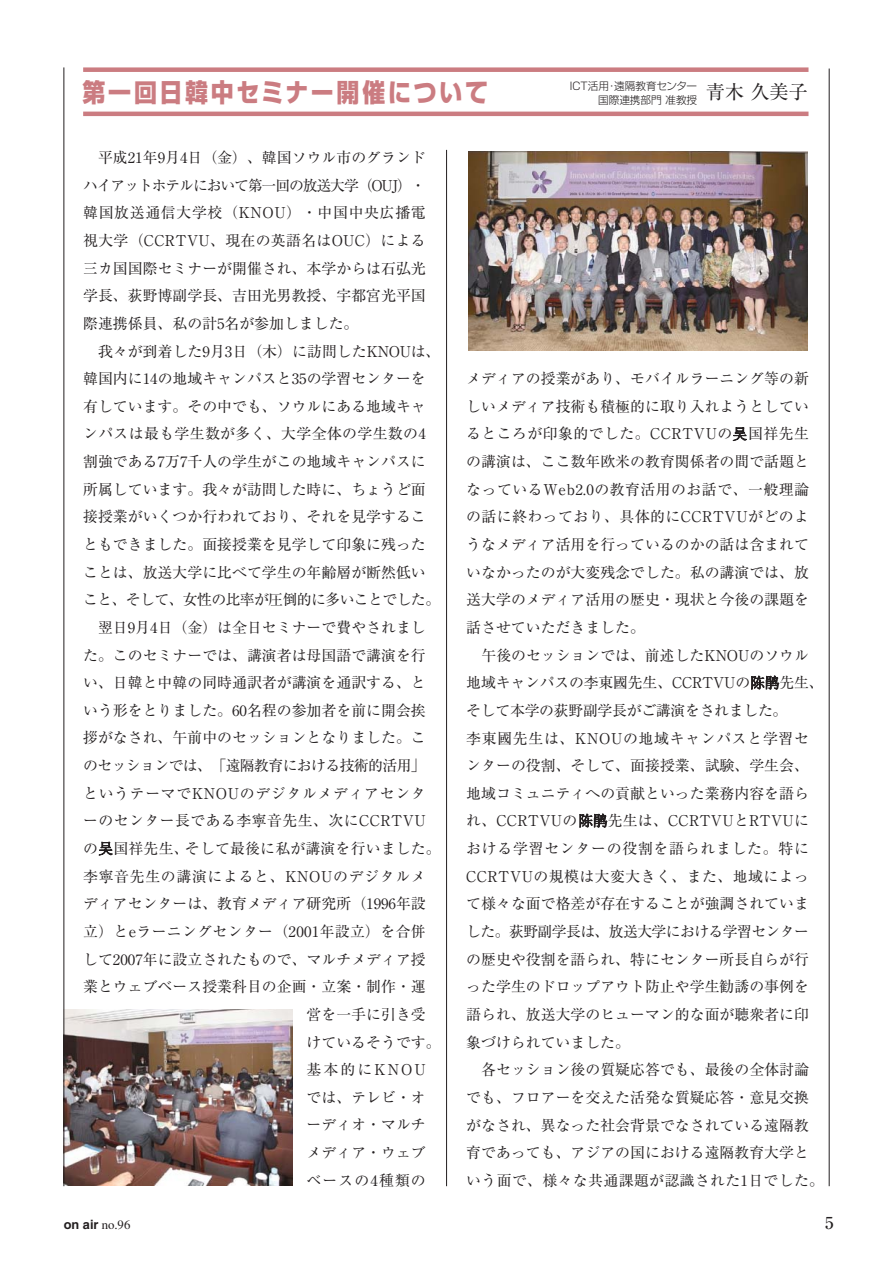
<style>
.page{position:relative;width:893px;height:1263px;background:#fff}
.page>*{position:absolute;margin:0;border:0;box-sizing:border-box;transform-origin:0 0}
.t1{font:800 25.5px "Shin Go";letter-spacing:.12em;color:#cb7c81;scale:.9 1}
.t2{font:19.2px "Ryumin";color:#231f20}
.t3{font:500 16.95px "Ryumin";color:#231f20}
.t4{font:14.85px/27.6px "Ryumin";color:#231f20}
.t5{font:14.85px "Ryumin";letter-spacing:.045em;color:#231f20}
.t6{font:14.85px "Ryumin";letter-spacing:.02em;color:#231f20}
.t7{font:14.85px "Ryumin";letter-spacing:-.04em;color:#231f20}
.t8{font:14.85px "Ryumin";letter-spacing:-.075em;color:#231f20}
.t9{font:14.85px "Ryumin";letter-spacing:.03em;color:#231f20}
.t10{font:14.85px "Ryumin";letter-spacing:.025em;color:#231f20}
.t11{font:14.85px "Ryumin";letter-spacing:.14em;color:#231f20}
.t12{font:14.85px "Ryumin";letter-spacing:.075em;color:#231f20}
.t13{font:12.75px "Midashi Go MB31";color:#231f20}
.t14{font:300 10.65px/13.8px "Shin Go";color:#231f20;text-align:right}
.s1{font-family:"Ryumin";font-weight:300}
</style>
<div class="page">
<div style="left:83px;top:67px;width:725px;height:5px;background:#cb7c81"></div>
<hr style="left:83px;top:112px;width:725px;height:4px;background:#cb7c81">
<img style="left:65px;top:1009px;width:228px;height:176px">
<svg style="left:733px;top:427px;width:14px;height:14px"></svg>
<svg style="left:99px;top:842px;width:14px;height:13px"></svg>
<svg style="left:580px;top:813px;width:27px;height:15px"></svg>
<svg style="left:751px;top:675px;width:28px;height:15px"></svg>
<hr style="left:829px;top:69px;width:1px;height:1117px;background:#231f20">
<hr style="left:446px;top:150px;width:1px;height:1036px;background:#231f20">
<hr style="left:64px;top:67px;width:1px;height:1119px;background:#231f20">
<img style="left:469px;top:151px;width:338px;height:199px">
<p class="t1" style="left:83px;top:83px;width:452px">第一回日韓中セミナー開催について</p>
<p class="t2" style="left:706px;top:85px;width:104px">青木 久美子</p>
<p class="t14" style="left:570px;top:80px;width:129px">ICT活用・遠隔教育センター国際連携部門 准教授</p>
<p class="t4" style="left:83px;top:146px;width:344px">　平成21年9月4日（金）、韓国ソウル市のグランド</p>
<p class="t8" style="left:83px;top:180px;width:344px">ハイアットホテルにおいて第一回の放送大学（OUJ）・</p>
<p class="t5" style="left:83px;top:208px;width:344px">韓国放送通信大学校（KNOU）・中国中央広播電</p>
<p class="t6" style="left:83px;top:235px;width:344px">視大学（CCRTVU、現在の英語名はOUC）による</p>
<p class="t4" style="left:83px;top:256px;width:344px">三カ国国際セミナーが開催され、本学からは石弘光</p>
<p class="t4" style="left:83px;top:284px;width:344px">学長、荻野博副学長、吉田光男教授、宇都宮光平国</p>
<p class="t4" style="left:83px;top:311px;width:277px">際連携係員、私の計5名が参加しました。</p>
<p class="t4" style="left:83px;top:339px;width:359px">　我々が到着した9月3日（木）に訪問したKNOUは、</p>
<p class="t4" style="left:83px;top:367px;width:344px">韓国内に14の地域キャンパスと35の学習センターを</p>
<p class="t4" style="left:83px;top:394px;width:344px">有しています。その中でも、ソウルにある地域キャ</p>
<p class="t10" style="left:83px;top:429px;width:344px">ンパスは最も学生数が多く、大学全体の学生数の4</p>
<p class="t4" style="left:83px;top:450px;width:344px">割強である7万7千人の学生がこの地域キャンパスに</p>
<p class="t4" style="left:83px;top:477px;width:344px">所属しています。我々が訪問した時に、ちょうど面</p>
<p class="t4" style="left:83px;top:505px;width:344px">接授業がいくつか行われており、それを見学するこ</p>
<p class="t4" style="left:83px;top:533px;width:344px">ともできました。面接授業を見学して印象に残った</p>
<p class="t4" style="left:83px;top:560px;width:344px">ことは、放送大学に比べて学生の年齢層が断然低い</p>
<p class="t7" style="left:83px;top:594px;width:359px">こと、そして、女性の比率が圧倒的に多いことでした。</p>
<p class="t4" style="left:83px;top:615px;width:344px">　翌日9月4日（金）は全日セミナーで費やされまし</p>
<p class="t4" style="left:83px;top:643px;width:344px">た。このセミナーでは、講演者は母国語で講演を行</p>
<p class="t4" style="left:83px;top:671px;width:344px">い、日韓と中韓の同時通訳者が講演を通訳する、と</p>
<p class="t4" style="left:83px;top:698px;width:344px">いう形をとりました。60名程の参加者を前に開会挨</p>
<p class="t4" style="left:83px;top:726px;width:344px">拶がなされ、午前中のセッションとなりました。こ</p>
<p class="t7" style="left:83px;top:760px;width:344px">のセッションでは、「遠隔教育における技術的活用」</p>
<p class="t5" style="left:83px;top:788px;width:344px">というテーマでKNOUのデジタルメディアセンタ</p>
<p class="t9" style="left:83px;top:816px;width:344px">ーのセンター長である李寧音先生、次にCCRTVU</p>
<p class="t4" style="left:83px;top:837px;width:359px">の 国祥先生、そして最後に私が講演を行いました。</p>
<p class="t5" style="left:83px;top:871px;width:344px">李寧音先生の講演によると、KNOUのデジタルメ</p>
<p class="t4" style="left:83px;top:892px;width:344px">ディアセンターは、教育メディア研究所（1996年設</p>
<p class="t6" style="left:83px;top:926px;width:344px">立）とeラーニングセンター（2001年設立）を合併</p>
<p class="t4" style="left:83px;top:947px;width:344px">して2007年に設立されたもので、マルチメディア授</p>
<p class="t4" style="left:83px;top:975px;width:344px">業とウェブベース授業科目の企画・立案・制作・運</p>
<p class="t4" style="left:307px;top:1002px;width:121px">営を一手に引き受</p>
<p class="t4" style="left:307px;top:1030px;width:136px">けているそうです。</p>
<p class="t11" style="left:307px;top:1064px;width:121px">基本的にKNOU</p>
<p class="t4" style="left:307px;top:1085px;width:121px">では、テレビ・オ</p>
<p class="t4" style="left:307px;top:1113px;width:121px">ーディオ・マルチ</p>
<p class="t4" style="left:307px;top:1141px;width:121px">メディア・ウェブ</p>
<p class="t12" style="left:307px;top:1175px;width:121px">ベースの4種類の</p>
<p class="t4" style="left:466px;top:367px;width:359px">メディアの授業があり、モバイルラーニング等の新しいメディア技術も積極的に取り入れようとしているところが印象的でした。CCRTVUの　国祥先生の講演は、ここ数年欧米の教育関係者の間で話題となっているWeb2.0の教育活用のお話で、一般理論の話に終わっており、具体的にCCRTVUがどのようなメディア活用を行っているのかの話は含まれていなかったのが大変残念でした。私の講演では、放送大学のメディア活用の歴史・現状と今後の課題を話させていただきました。<br>　午後のセッションでは、前述したKNOUのソウル地域キャンパスの李東國先生、CCRTVUの　　先生、そして本学の荻野副学長がご講演をされました。<br>李東國先生は、KNOUの地域キャンパスと学習センターの役割、そして、面接授業、試験、学生会、地域コミュニティへの貢献といった業務内容を語られ、CCRTVUの　　先生は、CCRTVUとRTVUにおける学習センターの役割を語られました。特に<br>CCRTVUの規模は大変大きく、また、地域によって様々な面で格差が存在することが強調されていました。荻野副学長は、放送大学における学習センターの歴史や役割を語られ、特にセンター所長自らが行った学生のドロップアウト防止や学生勧誘の事例を語られ、放送大学のヒューマン的な面が聴衆者に印象づけられていました。<br>　各セッション後の質疑応答でも、最後の全体討論でも、フロアーを交えた活発な質疑応答・意見交換がなされ、異なった社会背景でなされている遠隔教育であっても、アジアの国における遠隔教育大学という面で、様々な共通課題が認識された1日でした。</p>
<p class="t13" style="left:64px;top:1219px;width:68px">on air <span class="s1">no.96</span></p>
<p class="t3" style="left:825px;top:1217px;width:10px">5</p>
</div>
